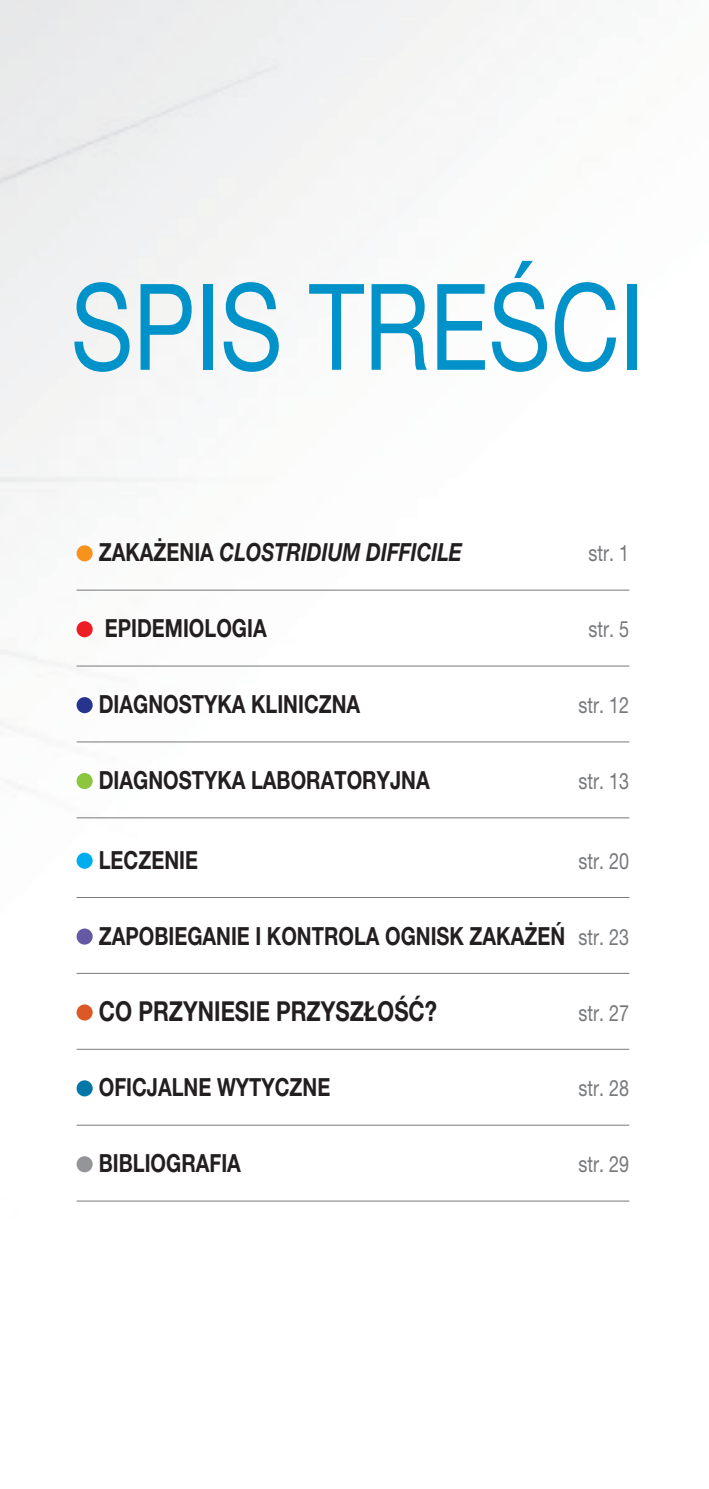
<style>
.page{position:relative;width:709px;height:1489px;background:#fff}
.page>*{position:absolute;margin:0;border:0;box-sizing:border-box;transform-origin:0 0}
.t1{font:120px "Helvetica Neue CE";color:#0092c8;scale:.8 1}
.t2{font:700 27.5px "Helvetica Neue CE";color:#231f20;scale:.8 1}
.t3{font:700 25px "Helvetica Neue CE";color:#231f20;scale:.8 1}
.t4{font:italic 700 25px "Helvetica Neue CE";color:#231f20;scale:.8 1}
.t5{font:22.5px "Helvetica Neue CE";color:#76787b;scale:.8 1}
.s1{font-style:normal}
.s2{font-weight:400;font-size:22.5px;color:#76787b}
</style>
<div class="page">
<img style="left:0;top:0;width:630px;height:1202px">
<hr style="left:77px;top:589px;width:552px;height:1px;background:#76787b">
<hr style="left:77px;top:665px;width:552px;height:1px;background:#76787b">
<hr style="left:77px;top:741px;width:552px;height:1px;background:#76787b">
<hr style="left:77px;top:817px;width:552px;height:1px;background:#76787b">
<hr style="left:77px;top:897px;width:552px;height:1px;background:#76787b">
<hr style="left:77px;top:972px;width:552px;height:1px;background:#76787b">
<hr style="left:77px;top:1048px;width:552px;height:1px;background:#76787b">
<hr style="left:77px;top:1124px;width:552px;height:1px;background:#76787b">
<hr style="left:77px;top:1200px;width:552px;height:1px;background:#76787b">
<div style="left:77px;top:545px;width:16px;height:16px;background:#f7931d;border-radius:50%"></div>
<div style="left:77px;top:621px;width:16px;height:16px;background:#ee1d23;border-radius:50%"></div>
<div style="left:77px;top:697px;width:16px;height:16px;background:#26348e;border-radius:50%"></div>
<div style="left:77px;top:773px;width:16px;height:16px;background:#8bc63e;border-radius:50%"></div>
<div style="left:77px;top:852px;width:16px;height:16px;background:#00aeef;border-radius:50%"></div>
<div style="left:77px;top:928px;width:16px;height:16px;background:#6558a5;border-radius:50%"></div>
<div style="left:77px;top:1004px;width:16px;height:16px;background:#dd5827;border-radius:50%"></div>
<div style="left:77px;top:1080px;width:16px;height:16px;background:#0078a7;border-radius:50%"></div>
<div style="left:77px;top:1156px;width:16px;height:16px;background:#939598;border-radius:50%"></div>
<p class="t1" style="left:71px;top:255px;width:719px">SPIS TREŚCI</p>
<p class="t4" style="left:99px;top:537px;width:456px"><span class="s1">ZAKAŻENIA</span> CLOSTRIDIUM DIFFICILE</p>
<p class="t5" style="left:588px;top:540px;width:52px">str. 1</p>
<p class="t3" style="left:105px;top:613px;width:204px">EPIDEMIOLOGIA</p>
<p class="t5" style="left:588px;top:615px;width:52px">str. 5</p>
<p class="t3" style="left:99px;top:688px;width:328px">DIAGNOSTYKA KLINICZNA</p>
<p class="t5" style="left:578px;top:691px;width:65px">str. 12</p>
<p class="t3" style="left:99px;top:764px;width:415px">DIAGNOSTYKA LABORATORYJNA</p>
<p class="t5" style="left:578px;top:767px;width:65px">str. 13</p>
<p class="t3" style="left:99px;top:844px;width:126px">LECZENIE</p>
<p class="t5" style="left:578px;top:847px;width:65px">str. 20</p>
<p class="t3" style="left:99px;top:920px;width:664px">ZAPOBIEGANIE I KONTROLA OGNISK ZAKAŻEŃ <span class="s2">str. 23</span></p>
<p class="t2" style="left:99px;top:993px;width:424px">CO PRZYNIESIE PRZYSZŁOŚĆ?</p>
<p class="t5" style="left:578px;top:998px;width:65px">str. 27</p>
<p class="t3" style="left:99px;top:1071px;width:291px">OFICJALNE WYTYCZNE</p>
<p class="t5" style="left:578px;top:1074px;width:65px">str. 28</p>
<p class="t3" style="left:99px;top:1147px;width:179px">BIBLIOGRAFIA</p>
<p class="t5" style="left:578px;top:1150px;width:65px">str. 29</p>
</div>
